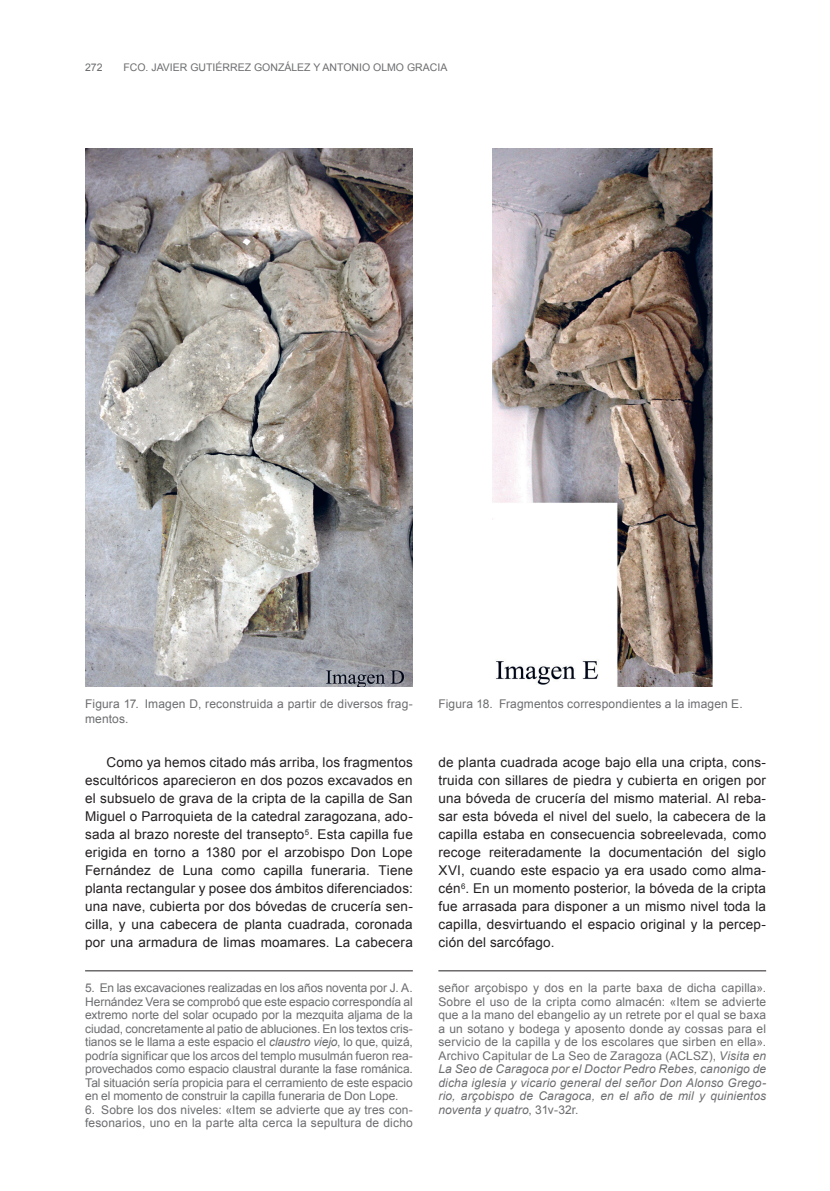
<style>
.page{position:relative;width:830px;height:1191px;background:#fff}
.page>*{position:absolute;margin:0;border:0;box-sizing:border-box;transform-origin:0 0}
.t1{font:13.5px/18px "Arial";letter-spacing:.01em;color:#231f20;text-align:justify}
.t2{font:12px/13.5px "Arial";letter-spacing:.01em;color:#6c6d70;text-align:justify}
.t3{font:10.5px "Arial";color:#6c6d70}
.s1{font-style:italic}
</style>
<div class="page">
<img style="left:85px;top:149px;width:327px;height:537px">
<img style="left:492px;top:149px;width:219px;height:538px">
<hr style="left:85px;top:970px;width:327px;height:1px;background:#231f20">
<hr style="left:438px;top:970px;width:327px;height:1px;background:#231f20">
<p class="t3" style="left:85px;top:62px;width:19px">272</p>
<p class="t3" style="left:123px;top:62px;width:325px">FCO. JAVIER GUTIÉRREZ GONZÁLEZ Y ANTONIO OLMO GRACIA</p>
<p class="t2" style="left:85px;top:697px;width:329px">Figura 17. Imagen D, reconstruida a partir de diversos frag-</p>
<p class="t2" style="left:438px;top:697px;width:306px">Figura 18. Fragmentos correspondientes a la imagen E.</p>
<p class="t2" style="left:85px;top:712px;width:45px">mentos.</p>
<p class="t1" style="left:85px;top:753px;width:329px;text-indent:21px">Como ya hemos citado más arriba, los fragmentos escultóricos aparecieron en dos pozos excavados en el subsuelo de grava de la cripta de la capilla de San Miguel o Parroquieta de la catedral zaragozana, ado&shy;sada al brazo noreste del transepto<sup>5</sup>. Esta capilla fue erigida en torno a 1380 por el arzobispo Don Lope Fernández de Luna como capilla funeraria. Tiene planta rectangular y posee dos ámbitos diferenciados: una nave, cubierta por dos bóvedas de crucería sen&shy;cilla, y una cabecera de planta cuadrada, coronada por una armadura de limas moamares. La cabecera</p>
<p class="t1" style="left:438px;top:753px;width:329px">de planta cuadrada acoge bajo ella una cripta, cons&shy;truida con sillares de piedra y cubierta en origen por una bóveda de crucería del mismo material. Al reba&shy;sar esta bóveda el nivel del suelo, la cabecera de la capilla estaba en consecuencia sobreelevada, como recoge reiteradamente la documentación del siglo XVI, cuando este espacio ya era usado como alma&shy;cén<sup>6</sup>. En un momento posterior, la bóveda de la cripta fue arrasada para disponer a un mismo nivel toda la capilla, desvirtuando el espacio original y la percep&shy;ción del sarcófago.</p>
<p class="t2" style="left:85px;top:981px;width:329px">5. En las excavaciones realizadas en los años noventa por J. A.<br>Hernández Vera se comprobó que este espacio correspondía al extremo norte del solar ocupado por la mezquita aljama de la ciudad, concretamente al patio de abluciones. En los textos cris&shy;tianos se le llama a este espacio el <span class="s1">claustro viejo</span>, lo que, quizá, podría significar que los arcos del templo musulmán fueron rea&shy;provechados como espacio claustral durante la fase románica.<br>Tal situación sería propicia para el cerramiento de este espacio en el momento de construir la capilla funeraria de Don Lope.</p>
<p class="t2" style="left:85px;top:1102px;width:329px">6. Sobre los dos niveles: «Item se advierte que ay tres con&shy;fesonarios, uno en la parte alta cerca la sepultura de dicho</p>
<p class="t2" style="left:438px;top:981px;width:329px">señor arçobispo y dos en la parte baxa de dicha capilla».<br>Sobre el uso de la cripta como almacén: «Item se advierte que a la mano del ebangelio ay un retrete por el qual se baxa a un sotano y bodega y aposento donde ay cossas para el servicio de la capilla y de los escolares que sirben en ella».<br>Archivo Capitular de La Seo de Zaragoza (ACLSZ), <span class="s1">Visita en La Seo de Caragoca por el Doctor Pedro Rebes, canonigo de dicha iglesia y vicario general del señor Don Alonso Grego&shy;rio, arçobispo de Caragoca, en el año de mil y quinientos noventa y quatro</span>, 31v-32r.</p>
</div>
